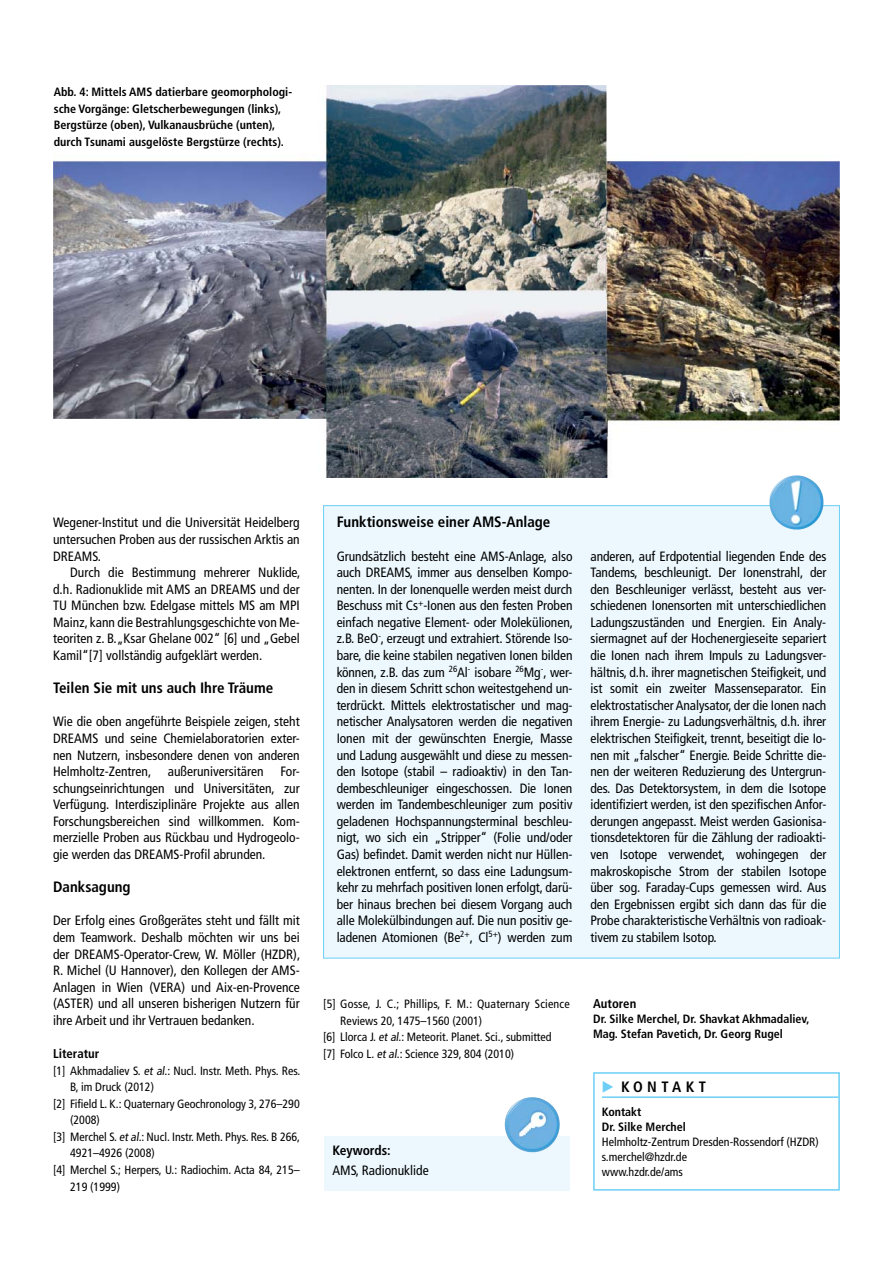
<style>
.page{position:relative;width:893px;height:1263px;background:#fff}
.page>*{position:absolute;margin:0;border:0;box-sizing:border-box;transform-origin:0 0}
.t1{font:700 condensed 15px "Frutiger LT Com";color:#000}
.t2{font:condensed 13.5px/16.6px "Frutiger LT Com";color:#000;text-align:justify}
.t3{font:700 condensed 13.5px "Frutiger LT Com";color:#000}
.t4{font:700 condensed 12.75px "Frutiger LT Com";color:#000}
.t5{font:condensed 12px/15px "Frutiger LT Com";color:#000}
.t6{font:700 condensed 12px/16.6px "Frutiger LT Com";color:#000}
.s1{color:#6dcff6}
</style>
<div class="page">
<img style="left:53px;top:85px;width:786px;height:393px">
<div style="left:324px;top:506px;width:515px;height:452px;background:#ecf8fe"></div>
<img style="left:768px;top:475px;width:57px;height:55px">
<hr style="left:602px;top:1096px;width:236px;height:2px;background:#6dcff6">
<div style="left:593px;top:1072px;width:247px;height:118px;border:2px solid #6dcff6"></div>
<div style="left:324px;top:1136px;width:246px;height:55px;background:#ecf8fe"></div>
<img style="left:504px;top:1097px;width:56px;height:56px">
<p class="t6" style="left:54px;top:84px;width:240px">Abb. 4: Mittels AMS datierbare geomorphologi&shy;sche Vorgänge: Gletscherbewegungen (links), Bergstürze (oben), Vulkanausbrüche (unten), durch Tsunami ausgelöste Bergstürze (rechts).</p>
<p class="t2" style="left:53px;top:514px;width:248px">Wegener-Institut und die Universität Heidelberg untersuchen Proben aus der russischen Arktis an DREAMS.</p>
<p class="t2" style="left:53px;top:564px;width:249px;text-indent:17px">Durch die Bestimmung mehrerer Nuklide, d.h. Radionuklide mit AMS an DREAMS und der TU München bzw. Edelgase mittels MS am MPI Mainz, kann die Bestrahlungsgeschichte von Me&shy;teoriten z. B.„Ksar Ghelane 002“ [6] und „Gebel Kamil“[7] vollständig aufgeklärt werden.</p>
<p class="t1" style="left:53px;top:679px;width:222px">Teilen Sie mit uns auch Ihre Träume</p>
<p class="t2" style="left:53px;top:713px;width:248px">Wie die oben angeführte Beispiele zeigen, steht DREAMS und seine Chemielaboratorien exter&shy;nen Nutzern, insbesondere denen von anderen Helmholtz-Zentren, außeruniversitären</p>
<p class="t2" style="left:53px;top:763px;width:248px;text-indent:227px">For&shy;schungseinrichtungen und Universitäten, zur Verfügung. Interdisziplinäre Projekte aus allen Forschungsbereichen sind willkommen. Kom&shy;merzielle Proben aus Rückbau und Hydrogeolo&shy;gie werden das DREAMS-Profil abrunden.</p>
<p class="t1" style="left:53px;top:878px;width:79px">Danksagung</p>
<p class="t2" style="left:53px;top:912px;width:249px">Der Erfolg eines Großgerätes steht und fällt mit dem Teamwork. Deshalb möchten wir uns bei der DREAMS-Operator-Crew, W. Möller (HZDR), R. Michel (U Hannover), den Kollegen der AMS-Anlagen in Wien (VERA) und Aix-en-Provence (ASTER) und all unseren bisherigen Nutzern für ihre Arbeit und ihr Vertrauen bedanken.</p>
<p class="t4" style="left:53px;top:1046px;width:48px">Literatur</p>
<p class="t5" style="left:53px;top:1063px;width:249px">[1] Akhmadaliev S. et al.: Nucl. Instr. Meth. Phys. Res.</p>
<p class="t5" style="left:70px;top:1079px;width:85px">B, im Druck (2012)</p>
<p class="t5" style="left:53px;top:1096px;width:248px">[2] Fifield L. K.: Quaternary Geochronology 3, 276–290</p>
<p class="t5" style="left:70px;top:1113px;width:31px">(2008)</p>
<p class="t5" style="left:53px;top:1129px;width:249px">[3] Merchel S. etal.: Nucl. Instr. Meth. Phys. Res. B 266,</p>
<p class="t5" style="left:70px;top:1146px;width:86px">4921–4926 (2008)</p>
<p class="t5" style="left:53px;top:1162px;width:248px">[4] Merchel S.; Herpers, U.: Radiochim. Acta 84, 215–</p>
<p class="t5" style="left:70px;top:1179px;width:51px">219 (1999)</p>
<p class="t1" style="left:337px;top:513px;width:215px">Funktionsweise einer AMS-Anlage</p>
<p class="t2" style="left:337px;top:548px;width:238px">Grundsätzlich besteht eine AMS-Anlage, also auch DREAMS, immer aus denselben Kompo&shy;nenten. In der Ionenquelle werden meist durch Beschuss mit Cs<sup>+</sup>-Ionen aus den festen Proben einfach negative Element- oder Molekülionen, z.B. BeO<sup>-</sup>, erzeugt und extrahiert. Störende Iso&shy;bare, die keine stabilen negativen Ionen bilden können, z.B. das zum <sup>26</sup>Al<sup>-</sup> isobare <sup>26</sup>Mg<sup>-</sup>, wer&shy;den in diesem Schritt schon weitestgehend un&shy;terdrückt. Mittels elektrostatischer und mag&shy;netischer Analysatoren werden die negativen Ionen mit der gewünschten Energie, Masse und Ladung ausgewählt und diese zu messen&shy;den Isotope (stabil – radioaktiv) in den Tan&shy;dembeschleuniger eingeschossen. Die Ionen werden im Tandembeschleuniger zum positiv geladenen Hochspannungsterminal beschleu&shy;nigt, wo sich ein „Stripper“ (Folie und/oder Gas) befindet. Damit werden nicht nur Hüllen&shy;elektronen entfernt, so dass eine Ladungsum&shy;kehr zu mehrfach positiven Ionen erfolgt, darü&shy;ber hinaus brechen bei diesem Vorgang auch alle Molekülbindungen auf. Die nun positiv ge&shy;ladenen Atomionen (Be<sup>2+</sup>, Cl<sup>5+</sup>) werden zum</p>
<p class="t2" style="left:590px;top:548px;width:237px">anderen, auf Erdpotential liegenden Ende des Tandems, beschleunigt. Der Ionenstrahl, der den Beschleuniger verlässt, besteht aus ver&shy;schiedenen Ionensorten mit unterschiedlichen Ladungszuständen und Energien. Ein Analy&shy;siermagnet auf der Hochenergieseite separiert die Ionen nach ihrem Impuls zu Ladungsver&shy;hältnis, d.h. ihrer magnetischen Steifigkeit, und ist somit ein zweiter Massenseparator. Ein elektrostatischer Analysator, der die Ionen nach ihrem Energie- zu Ladungsverhältnis, d.h. ihrer elektrischen Steifigkeit, trennt, beseitigt die Io&shy;nen mit „falscher“ Energie. Beide Schritte die&shy;nen der weiteren Reduzierung des Untergrun&shy;des. Das Detektorsystem, in dem die Isotope identifiziert werden, ist den spezifischen Anfor&shy;derungen angepasst. Meist werden Gasionisa&shy;tionsdetektoren für die Zählung der radioakti&shy;ven Isotope verwendet, wohingegen der makroskopische Strom der stabilen Isotope über sog. Faraday-Cups gemessen wird. Aus den Ergebnissen ergibt sich dann das für die Probe charakteristische Verhältnis von radioak&shy;tivem zu stabilem Isotop.</p>
<p class="t5" style="left:323px;top:997px;width:248px">[5] Gosse, J. C.; Phillips, F. M.: Quaternary Science</p>
<p class="t5" style="left:340px;top:1013px;width:144px">Reviews 20, 1475–1560 (2001)</p>
<p class="t5" style="left:323px;top:1030px;width:230px">[6] Llorca J. et al.: Meteorit. Planet. Sci., submitted</p>
<p class="t5" style="left:323px;top:1046px;width:192px">[7] Folco L. et al.: Science 329, 804 (2010)</p>
<p class="t3" style="left:332px;top:1142px;width:60px">Keywords:</p>
<p class="t2" style="left:332px;top:1162px;width:98px">AMS, Radionuklide</p>
<p class="t4" style="left:593px;top:996px;width:45px">Autoren</p>
<p class="t6" style="left:593px;top:1011px;width:218px;line-height:15px">Dr. Silke Merchel, Dr. Shavkat Akhmadaliev,<br>Mag. Stefan Pavetich, Dr. Georg Rugel</p>
<p class="t1" style="left:602px;top:1078px;width:58px"><span class="s1">▶</span> Kontakt</p>
<p class="t6" style="left:602px;top:1104px;width:85px;line-height:15px">Kontakt<br>Dr. Silke Merchel</p>
<p class="t5" style="left:602px;top:1134px;width:218px">Helmholtz-Zentrum Dresden-Rossendorf (HZDR) s.merchel@hzdr.de<br>www.hzdr.de/ams</p>
</div>
